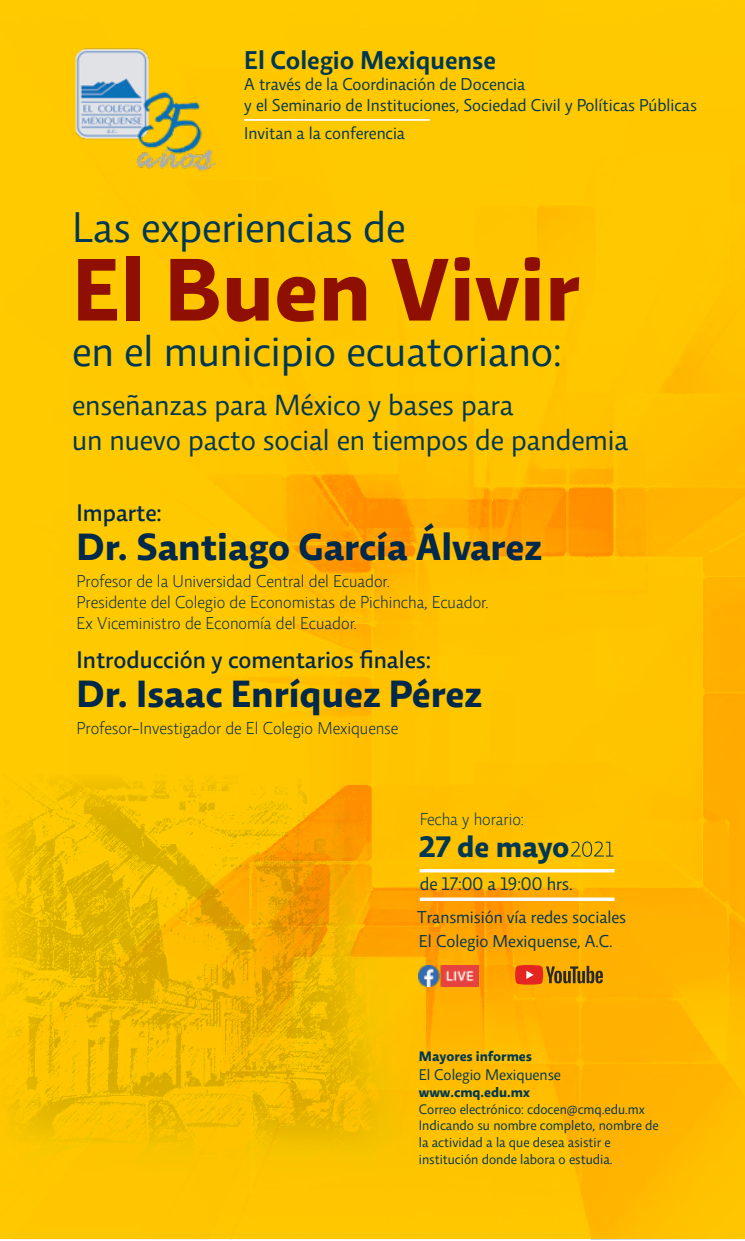
<style>
.page{position:relative;width:745px;height:1241px;background:#fff}
.page>*{position:absolute;margin:0;border:0;box-sizing:border-box;transform-origin:0 0}
.t1{font:700 90.3px "Relato Sans OT";color:#8f1003}
.t2{font:43.75px "Relato Sans OT";color:#003854}
.t3{font:700 38.68px "Relato Sans OT";color:#00294b}
.t4{font:700 30.28px "Relato Sans OT";color:#003854}
.t5{font:29.75px/35.7px "Relato Sans OT";color:#003854}
.t6{font:600 26.25px "Relato Sans OT";color:#003854}
.t7{font:500 24.5px "Relato Sans OT";color:#00294b}
.t8{font:18.38px "Relato Sans OT";color:#003854}
.t9{font:300 17.5px/21px "Relato Sans OT";color:#00294b}
.t10{font:17.5px/21px "Relato Sans OT";color:#003854}
.t11{font:300 17.5px "Relato Sans OT";color:#003854}
.t12{font:15.75px "Relato Sans OT";color:#003854}
.t13{font:14px/16.8px "Relato Sans OT";color:#003854}
.t14{font:700 14px "Relato Sans OT";color:#003854}
</style>
<div class="page">
<img style="left:0;top:0;width:744px;height:1239px">
<img style="left:1px;top:774px;width:483px;height:415px">
<img style="left:73px;top:47px;width:149px;height:127px">
<hr style="left:244px;top:119px;width:185px;height:2px;background:#fff">
<svg style="left:570px;top:841px;width:43px;height:15px"></svg>
<hr style="left:419px;top:897px;width:195px;height:3px;background:#fff">
<svg style="left:419px;top:868px;width:195px;height:4px"></svg>
<img style="left:418px;top:965px;width:60px;height:21px">
<svg style="left:515px;top:964px;width:87px;height:20px;background:#bc6618"></svg>
<h3 class="t6" style="left:244px;top:44px;width:253px">El Colegio Mexiquense</h3>
<p class="t10" style="left:244px;top:73px;width:454px">A través de la Coordinación de Docencia<br>y el Seminario de Instituciones, Sociedad Civil y Políticas Públicas</p>
<p class="t10" style="left:244px;top:122px;width:162px">Invitan a la conferencia</p>
<h2 class="t2" style="left:72px;top:201px;width:334px">Las experiencias de</h2>
<h1 class="t1" style="left:72px;top:234px;width:508px">El Buen Vivir</h1>
<h2 class="t2" style="left:72px;top:325px;width:490px">en el municipio ecuatoriano:</h2>
<h3 class="t5" style="left:72px;top:386px;width:557px">enseñanzas para México y bases para<br>un nuevo pacto social en tiempos de pandemia</h3>
<h3 class="t7" style="left:77px;top:497px;width:87px">Imparte:</h3>
<h3 class="t3" style="left:77px;top:523px;width:467px">Dr. Santiago García Álvarez</h3>
<p class="t9" style="left:77px;top:570px;width:413px">Profesor de la Universidad Central del Ecuador.<br>Presidente del Colegio de Economistas de Pichincha, Ecuador.<br>Ex Viceministro de Economía del Ecuador.</p>
<h3 class="t7" style="left:77px;top:644px;width:356px">Introducción y comentarios finales:</h3>
<h3 class="t3" style="left:77px;top:670px;width:407px">Dr. Isaac Enríquez Pérez</h3>
<p class="t9" style="left:77px;top:717px;width:323px">Profesor-Investigador de El Colegio Mexiquense</p>
<p class="t11" style="left:419px;top:808px;width:106px">Fecha y horario:</p>
<h3 class="t4" style="left:418px;top:828px;width:152px">27 de mayo</h3>
<p class="t8" style="left:419px;top:872px;width:154px">de 17:00 a 19:00 hrs.</p>
<p class="t10" style="left:417px;top:906px;width:210px">Transmisión vía redes sociales</p>
<p class="t10" style="left:418px;top:929px;width:195px">El Colegio Mexiquense, A.C.</p>
<p class="t14" style="left:418px;top:1047px;width:114px">Mayores informes</p>
<p class="t12" style="left:418px;top:1065px;width:143px">El Colegio Mexiquense</p>
<p class="t14" style="left:418px;top:1083px;width:112px">www.cmq.edu.mx</p>
<p class="t13" style="left:418px;top:1100px;width:241px">Correo electrónico: cdocen@cmq.edu.mx Indicando su nombre completo, nombre de la actividad a la que desea asistir e institución donde labora o estudia.</p>
</div>
